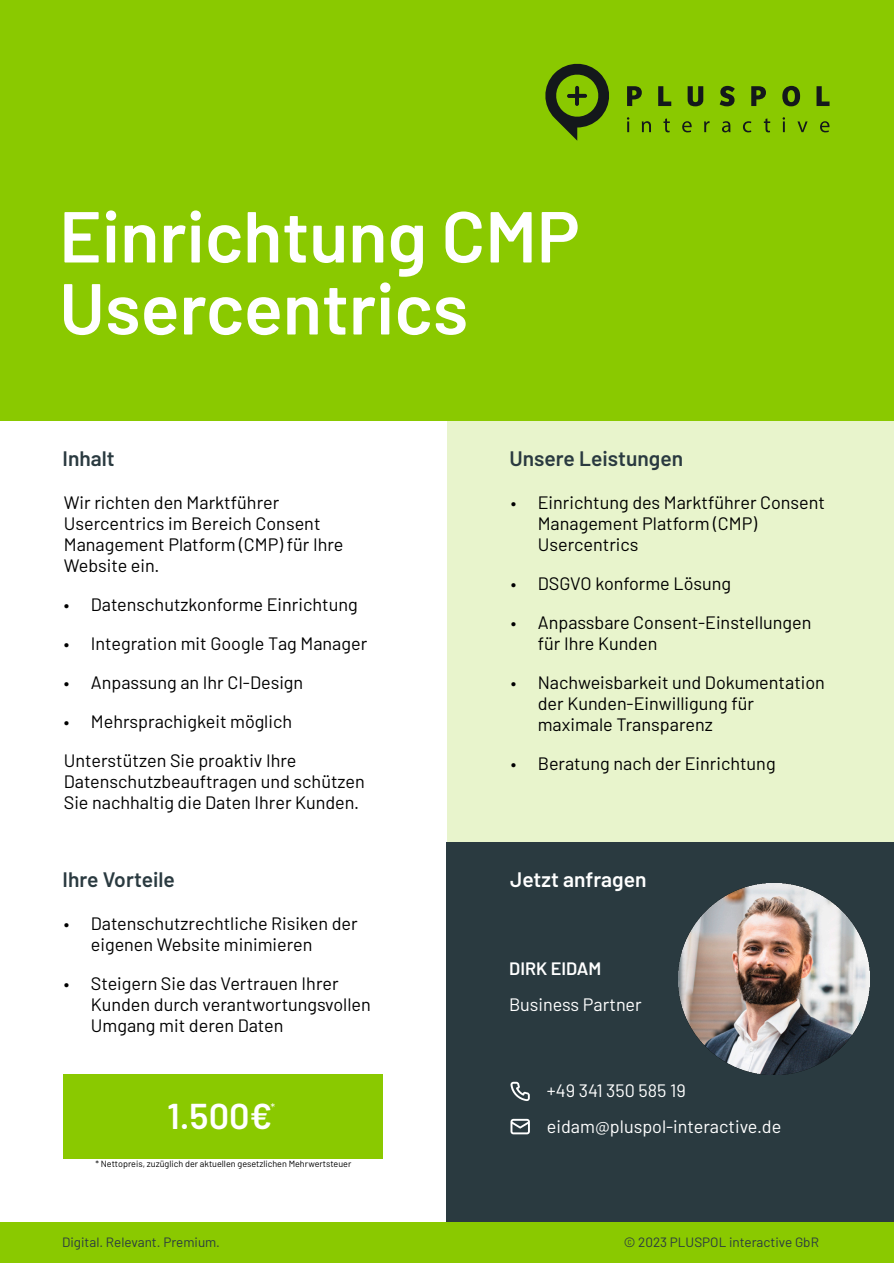
<style>
.page{position:relative;width:894px;height:1263px;background:#fff}
.page>*{position:absolute;margin:0;border:0;box-sizing:border-box;transform-origin:0 0}
.t1{font:600 72px/72px "Barlow";color:#fff}
.t2{font:600 36px "Barlow";color:#fff}
.t3{font:600 21px "Barlow";color:#2a3a40}
.t4{font:600 21px "Barlow";color:#fff}
.t5{font:18px/21px "Barlow";color:#000}
.t6{font:18px/36px "Barlow";color:#fff}
.t7{font:600 18px "Barlow";color:#fff}
.t8{font:13.5px "Barlow";color:#2a3a40}
.t9{font:12px "Barlow";color:#fff}
.t10{font:9px "Barlow";color:#000}
</style>
<div class="page">
<div style="left:0;top:0;width:893px;height:421px;background:#8ac900"></div>
<div style="left:446px;top:421px;width:447px;height:421px;background:#e8f4cc"></div>
<div style="left:446px;top:842px;width:447px;height:421px;background:#2a3a40"></div>
<div style="left:64px;top:1074px;width:319px;height:85px;background:#8ac900"></div>
<img style="left:678px;top:884px;width:190px;height:191px">
<svg style="left:510px;top:1082px;width:19px;height:19px"></svg>
<svg style="left:510px;top:1119px;width:19px;height:15px"></svg>
<svg style="left:545px;top:64px;width:64px;height:77px"></svg>
<svg style="left:627px;top:86px;width:14px;height:20px"></svg>
<svg style="left:658px;top:86px;width:13px;height:20px"></svg>
<svg style="left:687px;top:86px;width:16px;height:20px"></svg>
<svg style="left:719px;top:86px;width:15px;height:20px"></svg>
<svg style="left:751px;top:86px;width:14px;height:20px"></svg>
<svg style="left:782px;top:86px;width:17px;height:20px"></svg>
<svg style="left:816px;top:86px;width:13px;height:20px"></svg>
<svg style="left:627px;top:117px;width:2px;height:15px"></svg>
<svg style="left:641px;top:121px;width:9px;height:11px"></svg>
<svg style="left:663px;top:118px;width:6px;height:14px"></svg>
<svg style="left:682px;top:121px;width:9px;height:11px"></svg>
<svg style="left:704px;top:121px;width:5px;height:11px"></svg>
<svg style="left:722px;top:121px;width:8px;height:11px"></svg>
<svg style="left:743px;top:121px;width:8px;height:11px"></svg>
<svg style="left:763px;top:118px;width:7px;height:14px"></svg>
<svg style="left:782px;top:117px;width:2px;height:15px"></svg>
<svg style="left:797px;top:121px;width:10px;height:11px"></svg>
<svg style="left:820px;top:121px;width:9px;height:11px"></svg>
<div style="left:0;top:1222px;width:893px;height:41px;background:#8ac900"></div>
<h1 class="t1" style="left:59px;top:198px;width:522px">Einrichtung CMP<br>Usercentrics</h1>
<p class="t3" style="left:62px;top:445px;width:54px">Inhalt</p>
<p class="t3" style="left:509px;top:445px;width:175px">Unsere Leistungen</p>
<p class="t5" style="left:537px;top:491px;width:289px;text-indent:-27px">• Einrichtung des Marktführer Consent<br>Management Platform (CMP)<br>Usercentrics</p>
<p class="t5" style="left:510px;top:572px;width:222px">• DSGVO konforme Lösung</p>
<p class="t5" style="left:537px;top:611px;width:275px;text-indent:-27px">• Anpassbare Consent-Einstellungen für Ihre Kunden</p>
<p class="t5" style="left:537px;top:671px;width:289px;text-indent:-27px">• Nachweisbarkeit und Dokumentation der Kunden-Einwilligung für maximale Transparenz</p>
<p class="t5" style="left:510px;top:752px;width:266px">• Beratung nach der Einrichtung</p>
<p class="t5" style="left:64px;top:491px;width:281px">Wir richten den Marktführer<br>Usercentrics im Bereich Consent<br>Management Platform (CMP) für Ihre<br>Website ein.</p>
<p class="t5" style="left:64px;top:593px;width:295px">• Datenschutzkonforme Einrichtung</p>
<p class="t5" style="left:64px;top:632px;width:305px">• Integration mit Google Tag Manager</p>
<p class="t5" style="left:64px;top:671px;width:241px">• Anpassung an Ihr CI-Design</p>
<p class="t5" style="left:64px;top:701px;width:234px;line-height:39px">• Mehrsprachigkeit möglich<br>Unterstützen Sie proaktiv Ihre</p>
<p class="t5" style="left:64px;top:770px;width:302px">Datenschutzbeauftragen und schützen<br>Sie nachhaltig die Daten Ihrer Kunden.</p>
<p class="t3" style="left:62px;top:866px;width:114px">Ihre Vorteile</p>
<p class="t5" style="left:91px;top:912px;width:268px;text-indent:-27px">• Datenschutzrechtliche Risiken der eigenen Website minimieren</p>
<p class="t5" style="left:91px;top:972px;width:281px;text-indent:-27px">• Steigern Sie das Vertrauen Ihrer<br>Kunden durch verantwortungsvollen<br>Umgang mit deren Daten</p>
<p class="t9" style="left:270px;top:1100px;width:6px">*</p>
<h2 class="t2" style="left:167px;top:1093px;width:107px">1.500€</h2>
<p class="t10" style="left:95px;top:1158px;width:257px">* Nettopreis, zuzüglich der aktuellen gesetzlichen Mehrwertsteuer</p>
<p class="t4" style="left:510px;top:866px;width:138px">Jetzt anfragen</p>
<p class="t7" style="left:509px;top:957px;width:94px">DIRK EIDAM</p>
<p class="t6" style="left:509px;top:985px;width:134px">Business Partner</p>
<p class="t6" style="left:546px;top:1071px;width:236px">+49 341 350 585 19 eidam@pluspol-interactive.de</p>
<p class="t8" style="left:62px;top:1233px;width:159px">Digital. Relevant. Premium.</p>
<p class="t8" style="left:623px;top:1234px;width:196px">© 2023 PLUSPOL interactive GbR</p>
</div>
